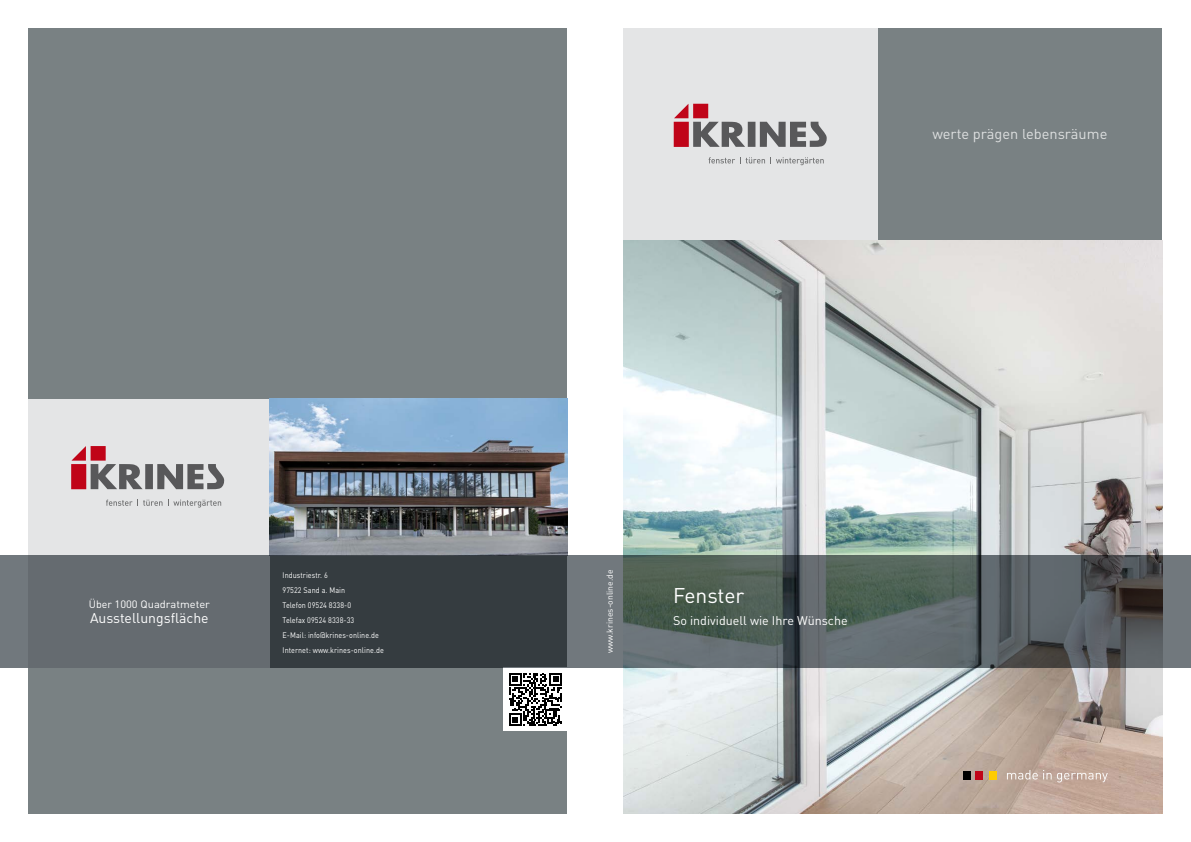
<style>
.page{position:relative;width:1191px;height:842px;background:#fff}
.page>*{position:absolute;margin:0;border:0;box-sizing:border-box;transform-origin:0 0}
.t1{font:21.1px "DIN Pro";letter-spacing:-.005em;color:#fff}
.t2{font:14.6px "DIN Pro";color:#fff}
.t3{font:14px "DIN Pro";color:#fff}
.t4{font:12.5px "DIN Pro";color:#fff}
.t5{font:10.6px "DIN Pro";color:#fff}
.t6{font:8.6px "DIN Pro";color:#fff}
.t7{font:8px/15px "DIN Pro";letter-spacing:.01em;color:#fff;scale:.9 1}
</style>
<div class="page">
<div style="left:623px;top:28px;width:539px;height:786px;background:#798183"></div>
<div style="left:623px;top:28px;width:254px;height:213px;background:#e4e5e6"></div>
<svg style="left:673px;top:104px;width:154px;height:43px"></svg>
<svg style="left:708px;top:157px;width:115px;height:8px"></svg>
<img style="left:623px;top:241px;width:539px;height:573px">
<div style="left:28px;top:28px;width:539px;height:786px;background:#798183"></div>
<div style="left:28px;top:399px;width:241px;height:269px;background:#e4e5e6"></div>
<svg style="left:71px;top:446px;width:154px;height:43px"></svg>
<svg style="left:106px;top:500px;width:56px;height:6px"></svg>
<svg style="left:168px;top:500px;width:53px;height:8px"></svg>
<img style="left:269px;top:399px;width:298px;height:156px">
<div style="left:503px;top:668px;width:106px;height:63px;background:#fff"></div>
<svg style="left:509px;top:673px;width:53px;height:53px"></svg>
<svg style="left:0;top:555px;width:1191px;height:113px;background:#525b5c"></svg>
<svg style="left:1007px;top:770px;width:100px;height:12px"></svg>
<div style="left:962px;top:771px;width:8px;height:9px;background:#000"></div>
<div style="left:975px;top:771px;width:8px;height:9px;background:#c00418"></div>
<div style="left:988px;top:771px;width:8px;height:9px;background:#fecc00"></div>
<p class="t5" style="left:89px;top:597px;width:123px">Über 1000 Quadratmeter</p>
<p class="t3" style="left:90px;top:608px;width:120px">Ausstellungsfläche</p>
<p class="t7" style="left:282px;top:567px;width:52px">Industriestr. 6</p>
<p class="t7" style="left:282px;top:582px;width:114px">97522 Sand a. Main<br>Telefon 09524 8338-0<br>Telefax 09524 8338-33<br>E-Mail: info@krines-online.de<br>Internet: www.krines-online.de</p>
<h2 class="t2" style="left:932px;top:124px;width:176px">werte prägen lebensräume</h2>
<p class="t6" style="left:604px;top:653px;width:85px;rotate:-90deg">www.krines-online.de</p>
<p class="t1" style="left:673px;top:581px;width:73px">Fenster</p>
<p class="t4" style="left:673px;top:612px;width:176px">So individuell wie Ihre Wünsche</p>
</div>
